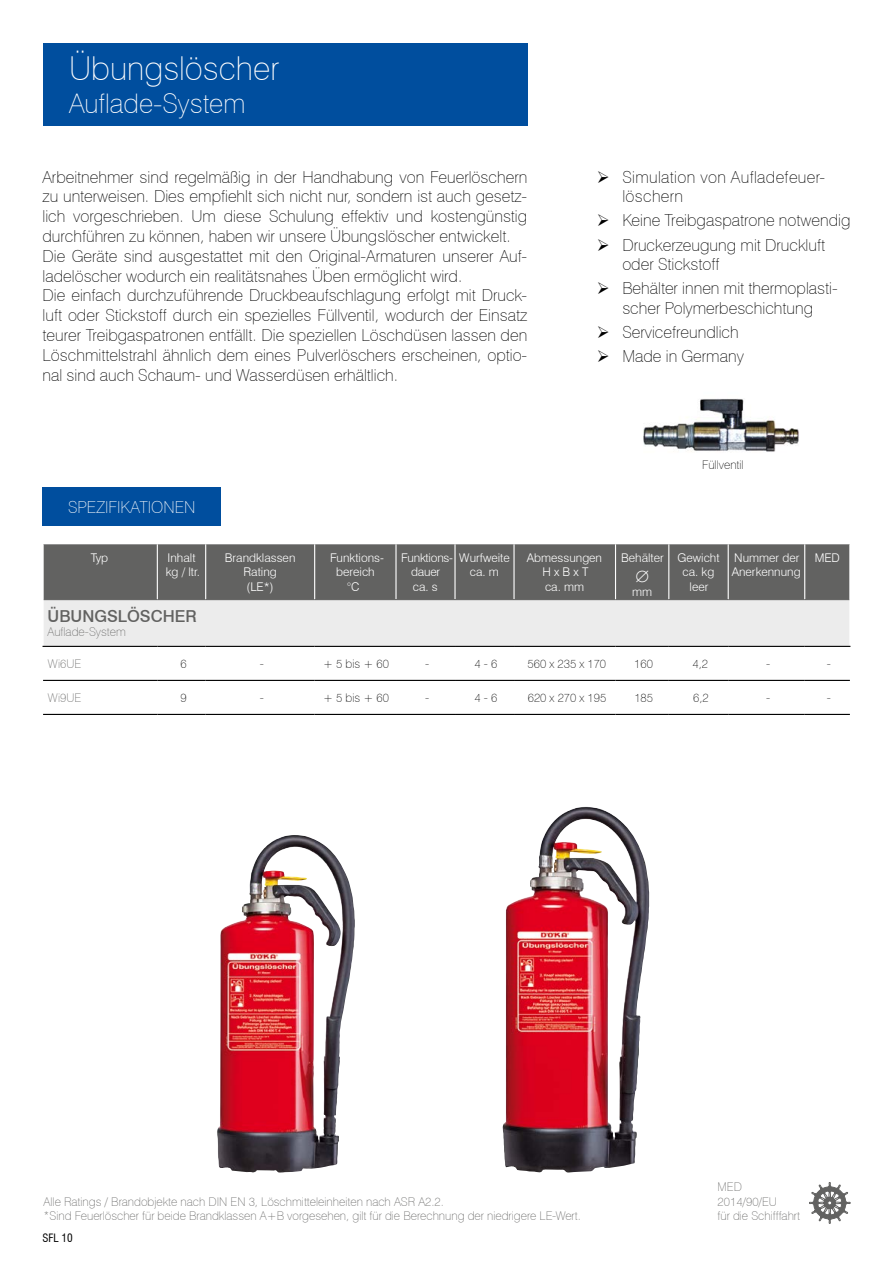
<style>
.page{position:relative;width:893px;height:1263px;background:#fff}
.page>*{position:absolute;margin:0;border:0;box-sizing:border-box;transform-origin:0 0}
.Seitenüberschrift{font:100 33px "Swiss 721 BT";color:#fff}
.Seitenüberschrift_2{font:100 27px "Swiss 721 BT";color:#fff}
.Fließtext{font:100 16.5px/19.8px "Swiss 721 BT";color:#000}
.Fließtext-2{font:100 16.5px/19.8px "Swiss 721 BT";letter-spacing:.02em;color:#000}
.Highlights_Überschri{font:100 16.5px "Swiss 721 BT";color:#fff}
.t1{font:500 16.5px "Swiss 721 BT";color:#626261}
.Tabelle_links_ausger{font:100 12px/14.4px "Swiss 721 BT";color:#626261}
.t2{font:300 12px/14.4px "Swiss 721 BT";color:#fff;text-align:center}
.Tabelle_zentriert{font:100 12px "Swiss 721 BT";color:#000}
.t3{font:300 12px/14.4px "Swiss 721 BT";letter-spacing:-.02em;color:#fff;text-align:center}
.t4{font:condensed 11.25px "Swiss 721 BT";color:#000}
</style>
<div class="page">
<img style="left:217px;top:835px;width:138px;height:337px">
<div style="left:43px;top:488px;width:178px;height:38px;background:#004e9e"></div>
<img style="left:502px;top:807px;width:147px;height:366px">
<img style="left:643px;top:398px;width:156px;height:54px">
<svg style="left:809px;top:1182px;width:41px;height:42px"></svg>
<div style="left:44px;top:43px;width:484px;height:83px;background:#004e9e"></div>
<div style="left:44px;top:544px;width:805px;height:55px;background:#626261"></div>
<div style="left:43px;top:600px;width:807px;height:46px;background:#ececec"></div>
<hr style="left:157px;top:544px;width:1px;height:55px;background:#fff">
<hr style="left:205px;top:544px;width:1px;height:55px;background:#fff">
<hr style="left:314px;top:544px;width:1px;height:55px;background:#fff">
<hr style="left:395px;top:544px;width:2px;height:55px;background:#fff">
<hr style="left:454px;top:544px;width:2px;height:55px;background:#fff">
<hr style="left:513px;top:544px;width:2px;height:55px;background:#fff">
<hr style="left:615px;top:544px;width:1px;height:55px;background:#fff">
<hr style="left:668px;top:544px;width:1px;height:55px;background:#fff">
<hr style="left:728px;top:544px;width:1px;height:55px;background:#fff">
<hr style="left:804px;top:544px;width:1px;height:55px;background:#fff">
<hr style="left:43px;top:600px;width:1px;height:46px;background:#fff">
<hr style="left:849px;top:600px;width:1px;height:46px;background:#fff">
<hr style="left:44px;top:599px;width:113px;height:1px;background:#626261">
<hr style="left:157px;top:599px;width:49px;height:1px;background:#626261">
<hr style="left:206px;top:599px;width:109px;height:1px;background:#626261">
<hr style="left:315px;top:599px;width:81px;height:1px;background:#626261">
<hr style="left:396px;top:599px;width:59px;height:1px;background:#626261">
<hr style="left:455px;top:599px;width:59px;height:1px;background:#626261">
<hr style="left:514px;top:599px;width:101px;height:1px;background:#626261">
<hr style="left:615px;top:599px;width:54px;height:1px;background:#626261">
<hr style="left:669px;top:599px;width:59px;height:1px;background:#626261">
<hr style="left:728px;top:599px;width:77px;height:1px;background:#626261">
<hr style="left:805px;top:599px;width:44px;height:1px;background:#626261">
<hr style="left:43px;top:646px;width:114px;height:1px;background:#000">
<hr style="left:157px;top:646px;width:49px;height:1px;background:#000">
<hr style="left:206px;top:646px;width:109px;height:1px;background:#000">
<hr style="left:315px;top:646px;width:81px;height:1px;background:#000">
<hr style="left:396px;top:646px;width:59px;height:1px;background:#000">
<hr style="left:455px;top:646px;width:59px;height:1px;background:#000">
<hr style="left:514px;top:646px;width:101px;height:1px;background:#000">
<hr style="left:615px;top:646px;width:54px;height:1px;background:#000">
<hr style="left:669px;top:646px;width:59px;height:1px;background:#000">
<hr style="left:728px;top:646px;width:77px;height:1px;background:#000">
<hr style="left:805px;top:646px;width:45px;height:1px;background:#000">
<hr style="left:43px;top:680px;width:114px;height:1px;background:#000">
<hr style="left:157px;top:680px;width:49px;height:1px;background:#000">
<hr style="left:206px;top:680px;width:109px;height:1px;background:#000">
<hr style="left:315px;top:680px;width:81px;height:1px;background:#000">
<hr style="left:396px;top:680px;width:59px;height:1px;background:#000">
<hr style="left:455px;top:680px;width:59px;height:1px;background:#000">
<hr style="left:514px;top:680px;width:101px;height:1px;background:#000">
<hr style="left:615px;top:680px;width:54px;height:1px;background:#000">
<hr style="left:669px;top:680px;width:59px;height:1px;background:#000">
<hr style="left:728px;top:680px;width:77px;height:1px;background:#000">
<hr style="left:805px;top:680px;width:45px;height:1px;background:#000">
<hr style="left:43px;top:714px;width:114px;height:1px;background:#000">
<hr style="left:157px;top:714px;width:49px;height:1px;background:#000">
<hr style="left:206px;top:714px;width:109px;height:1px;background:#000">
<hr style="left:315px;top:714px;width:81px;height:1px;background:#000">
<hr style="left:396px;top:714px;width:59px;height:1px;background:#000">
<hr style="left:455px;top:714px;width:59px;height:1px;background:#000">
<hr style="left:514px;top:714px;width:101px;height:1px;background:#000">
<hr style="left:615px;top:714px;width:54px;height:1px;background:#000">
<hr style="left:669px;top:714px;width:59px;height:1px;background:#000">
<hr style="left:728px;top:714px;width:77px;height:1px;background:#000">
<hr style="left:805px;top:714px;width:45px;height:1px;background:#000">
<svg style="left:636px;top:570px;width:12px;height:12px"></svg>
<p class="Seitenüberschrift" style="left:69px;top:49px;width:212px">Übungslöscher</p>
<p class="Seitenüberschrift_2" style="left:69px;top:87px;width:178px">Auflade-System</p>
<p class="Fließtext" style="left:43px;top:167px;width:486px;text-align:justify">Arbeitnehmer sind regelmäßig in der Handhabung von Feuerlöschern zu unterweisen. Dies empfiehlt sich nicht nur, sondern ist auch gesetz&shy;lich vorgeschrieben. Um diese Schulung effektiv und kostengünstig durchführen zu können, haben wir unsere Übungslöscher entwickelt.</p>
<p class="Fließtext" style="left:43px;top:246px;width:486px">Die Geräte sind ausgestattet mit den Original-Armaturen unserer Auf&shy;ladelöscher wodurch ein realitätsnahes Üben ermöglicht wird.</p>
<p class="Fließtext" style="left:43px;top:286px;width:486px;text-align:justify">Die einfach durchzuführende Druckbeaufschlagung erfolgt mit Druck&shy;luft oder Stickstoff durch ein spezielles Füllventil, wodurch der Einsatz teurer Treibgaspatronen entfällt. Die speziellen Löschdüsen lassen den Löschmittelstrahl ähnlich dem eines Pulverlöschers erscheinen, optio&shy;nal sind auch Schaum- und Wasserdüsen erhältlich.</p>
<p class="Highlights_Überschri" style="left:68px;top:497px;width:129px">SPEZIFIKATIONEN</p>
<p class="Fließtext-2" style="left:622px;top:167px;width:204px">Simulation von Aufladefeuer&shy;löschern</p>
<p class="Fließtext" style="left:622px;top:211px;width:230px">Keine Treibgaspatrone notwendig</p>
<p class="Fließtext" style="left:622px;top:235px;width:204px">Druckerzeugung mit Druckluft oder Stickstoff</p>
<p class="Fließtext" style="left:622px;top:278px;width:217px">Behälter innen mit thermoplasti&shy;scher Polymerbeschichtung</p>
<p class="Fließtext" style="left:622px;top:322px;width:118px">Servicefreundlich</p>
<p class="Fließtext" style="left:622px;top:346px;width:123px">Made in Germany</p>
<p class="Tabelle_zentriert" style="left:702px;top:457px;width:43px">Füllventil</p>
<p class="t2" style="left:91px;top:550px;width:19px">Typ</p>
<p class="t2" style="left:166px;top:550px;width:36px;text-align:left">Inhalt kg / ltr.</p>
<p class="t2" style="left:225px;top:550px;width:72px">Brandklassen<br>Rating<br>(LE*)</p>
<p class="t2" style="left:330px;top:550px;width:56px">Funktions-</p>
<p class="t2" style="left:336px;top:565px;width:40px">bereich</p>
<p class="t2" style="left:347px;top:579px;width:14px">°C</p>
<p class="t3" style="left:401px;top:550px;width:53px">Funktions&shy;dauer<br>ca. s</p>
<p class="t2" style="left:459px;top:550px;width:52px">Wurfweite ca. m</p>
<p class="t2" style="left:527px;top:550px;width:77px">Abmessungen<br>H x B x T<br>ca. mm</p>
<p class="t2" style="left:621px;top:550px;width:44px">Behälter</p>
<p class="t2" style="left:632px;top:585px;width:22px">mm</p>
<p class="t2" style="left:677px;top:550px;width:44px">Gewicht ca. kg leer</p>
<p class="t2" style="left:732px;top:550px;width:70px;text-align:left">Nummer der<br>Anerkennung</p>
<p class="t2" style="left:815px;top:550px;width:26px">MED</p>
<p class="t1" style="left:48px;top:606px;width:151px">ÜBUNGSLÖSCHER</p>
<p class="Tabelle_links_ausger" style="left:47px;top:625px;width:80px">Auflade-System</p>
<p class="Tabelle_links_ausger" style="left:48px;top:656px;width:35px">Wi6UE</p>
<p class="Tabelle_zentriert" style="left:181px;top:656px;width:8px">6</p>
<p class="Tabelle_zentriert" style="left:260px;top:656px;width:6px">-</p>
<p class="Tabelle_zentriert" style="left:323px;top:656px;width:67px">+ 5 bis + 60</p>
<p class="Tabelle_zentriert" style="left:425px;top:656px;width:6px">-</p>
<p class="Tabelle_zentriert" style="left:475px;top:656px;width:24px">4 - 6</p>
<p class="Tabelle_zentriert" style="left:528px;top:656px;width:80px">560 x 235 x 170</p>
<p class="Tabelle_zentriert" style="left:634px;top:656px;width:20px">160</p>
<p class="Tabelle_zentriert" style="left:692px;top:656px;width:17px">4,2</p>
<p class="Tabelle_zentriert" style="left:766px;top:656px;width:6px">-</p>
<p class="Tabelle_zentriert" style="left:827px;top:656px;width:6px">-</p>
<p class="Tabelle_links_ausger" style="left:48px;top:690px;width:35px">Wi9UE</p>
<p class="Tabelle_zentriert" style="left:181px;top:690px;width:8px">9</p>
<p class="Tabelle_zentriert" style="left:260px;top:690px;width:6px">-</p>
<p class="Tabelle_zentriert" style="left:323px;top:690px;width:67px">+ 5 bis + 60</p>
<p class="Tabelle_zentriert" style="left:425px;top:690px;width:6px">-</p>
<p class="Tabelle_zentriert" style="left:475px;top:690px;width:24px">4 - 6</p>
<p class="Tabelle_zentriert" style="left:528px;top:690px;width:80px">620 x 270 x 195</p>
<p class="Tabelle_zentriert" style="left:634px;top:690px;width:20px">185</p>
<p class="Tabelle_zentriert" style="left:693px;top:690px;width:17px">6,2</p>
<p class="Tabelle_zentriert" style="left:766px;top:690px;width:6px">-</p>
<p class="Tabelle_zentriert" style="left:827px;top:690px;width:6px">-</p>
<p class="Tabelle_links_ausger" style="left:44px;top:1194px;width:539px">Alle Ratings / Brandobjekte nach DIN EN 3, Löschmitteleinheiten nach ASR A2.2.<br>*Sind Feuerlöscher für beide Brandklassen A+B vorgesehen, gilt für die Berechnung der niedrigere LE-Wert.</p>
<p class="t4" style="left:43px;top:1231px;width:32px">SFL 10</p>
<p class="Tabelle_links_ausger" style="left:718px;top:1180px;width:84px">MED<br>2014/90/EU<br>für die Schifffahrt</p>
</div>
